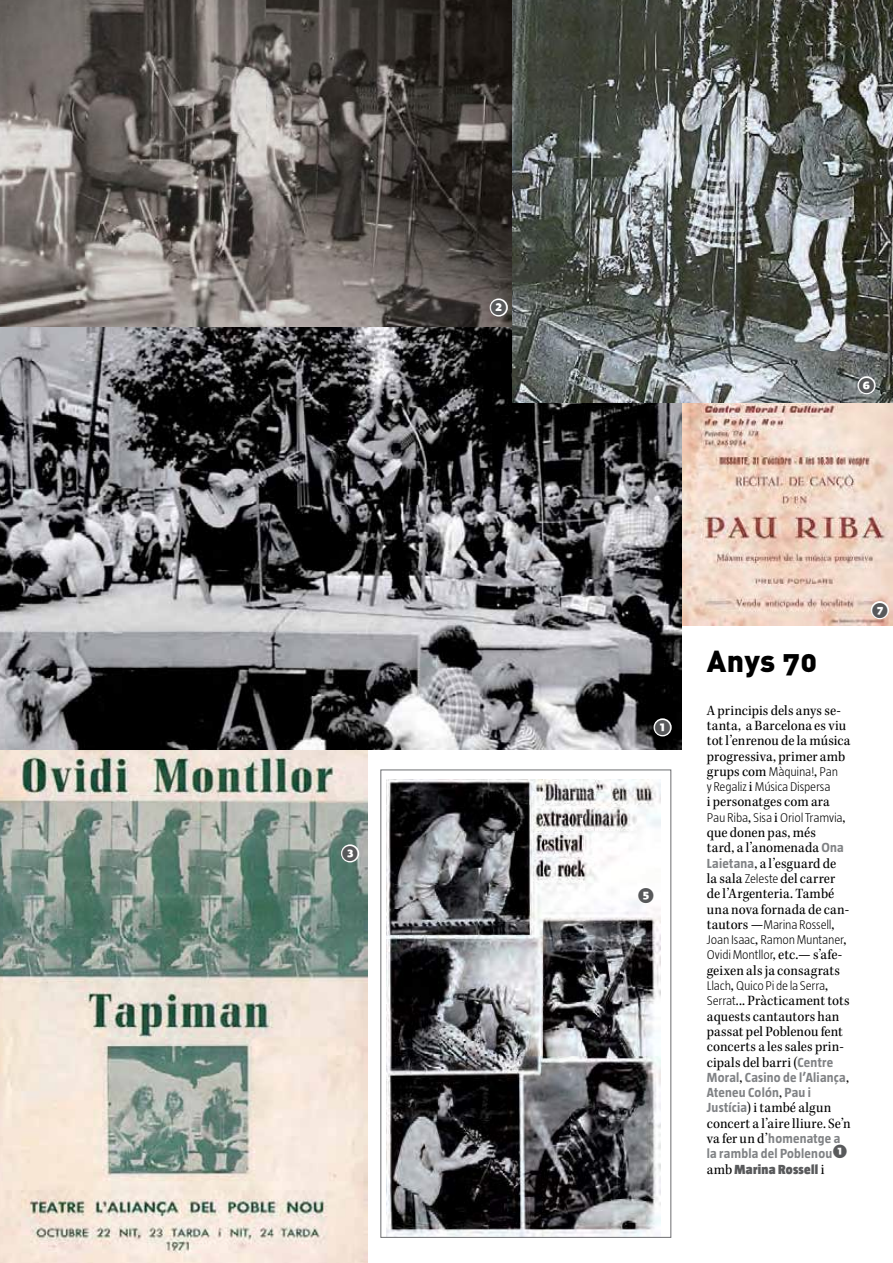
<style>
.page{position:relative;width:893px;height:1263px;background:#fff}
.page>*{position:absolute;margin:0;border:0;box-sizing:border-box;transform-origin:0 0}
.t1{font:30px "DIN Black Alternate";color:#000}
.t2{font:700 21px "Fedra Sans Std";color:#58595b}
.t3{font:14.7px/15.3px "Kepler Std Scn";letter-spacing:.01em;color:#000}
.t4{font:700 13.5px/15.3px "Taz";letter-spacing:.015em;color:#808285}
.t5{font:300 12.9px/15.3px "Taz";letter-spacing:-.015em;color:#000}
.s1{font-family:"Kepler Std Scn";font-weight:400;font-size:14.7px}
.s2{font-family:"Taz";font-weight:700;font-size:13.5px;color:#808285}
.s3{font-family:"Taz";font-weight:300;font-size:12.9px}
.s4{font-family:"Kepler Std Scn";font-weight:400;font-size:14.7px;color:#000}
.s5{font-family:"Fedra Sans Std";font-size:18.75px;color:#58595b}
.s6{font-weight:900;color:#58595b}
</style>
<div class="page">
<img style="left:0;top:749px;width:367px;height:514px">
<img style="left:681px;top:403px;width:212px;height:222px">
<img style="left:0;top:0;width:512px;height:327px">
<img style="left:386px;top:779px;width:274px;height:456px">
<div style="left:380px;top:770px;width:291px;height:467px;border:1px solid #6d6e71"></div>
<img style="left:0;top:327px;width:681px;height:422px">
<img style="left:512px;top:0;width:381px;height:403px">
<svg style="left:652px;top:717px;width:21px;height:21px"></svg>
<svg style="left:339px;top:843px;width:22px;height:21px"></svg>
<svg style="left:635px;top:884px;width:21px;height:22px"></svg>
<svg style="left:486px;top:297px;width:23px;height:21px"></svg>
<svg style="left:856px;top:375px;width:21px;height:21px"></svg>
<svg style="left:869px;top:599px;width:21px;height:22px"></svg>
<h2 class="t2" style="left:341px;top:840px;width:19px">➌</h2>
<h2 class="t2" style="left:490px;top:294px;width:19px">➋</h2>
<h2 class="t2" style="left:857px;top:372px;width:19px">➏</h2>
<h2 class="t2" style="left:654px;top:714px;width:19px">➊</h2>
<h2 class="t2" style="left:637px;top:882px;width:19px">➎</h2>
<h1 class="t1" style="left:707px;top:640px;width:112px">Anys 70</h1>
<p class="t3" style="left:707px;top:703px;width:145px">A principis dels anys se&shy;tanta, a Barcelona es viu tot l’enrenou de la música progressiva, primer amb</p>
<p class="t5" style="left:707px;top:763px;width:133px"><span class="s1">grups com</span> Màquina!<span class="s1">,</span> Pan y Regaliz <span class="s1">i</span> Música Dispersa</p>
<p class="t3" style="left:707px;top:794px;width:124px">i personatges com ara</p>
<p class="t5" style="left:707px;top:809px;width:140px">Pau Riba<span class="s1">,</span> Sisa <span class="s1">i</span> Oriol Tramvia<span class="s1">,</span></p>
<p class="t3" style="left:707px;top:825px;width:144px">que donen pas, més<br>tard, a l’anomenada <span class="s2">Ona<br>Laietana</span>, a l’esguard de la sala <span class="s3">Zeleste</span> del carrer de l’Argenteria. També una nova fornada de can-</p>
<p class="t5" style="left:707px;top:916px;width:141px"><span class="s1">tautors —</span>Marina Rossell<span class="s1">,<br></span>Joan Isaac<span class="s1">,</span> Ramon Muntaner<span class="s1">,<br></span>Ovidi Montllor<span class="s1">, etc.— s’afe-</span></p>
<p class="t3" style="left:707px;top:963px;width:135px">geixen als ja consagrats</p>
<p class="t5" style="left:707px;top:978px;width:123px">Llach<span class="s1">,</span> Quico Pi de la Serra<span class="s1">,</span></p>
<p class="t3" style="left:707px;top:993px;width:144px"><span class="s3">Serrat</span>... Pràcticament tots aquests cantautors han passat pel Poblenou fent concerts a les sales prin&shy;cipals del barri (<span class="s2">Centre</span></p>
<p class="t4" style="left:707px;top:1069px;width:144px">Moral<span class="s4">,</span> Casino de l’Aliança<span class="s4">,<br></span>Ateneu Colón<span class="s4">,</span> Pau i</p>
<p class="t3" style="left:707px;top:1100px;width:145px"><span class="s2">Justícia</span>) i també algun concert a l’aire lliure. Se’n</p>
<p class="t4" style="left:707px;top:1130px;width:142px"><span class="s4">va fer un d’</span>homenatge a la rambla del Poblenou<span class="s5">➊ </span><span class="s4">amb</span> <span class="s6">Marina Rossell</span> <span class="s4">i</span></p>
<h2 class="t2" style="left:871px;top:597px;width:19px">➐</h2>
</div>
